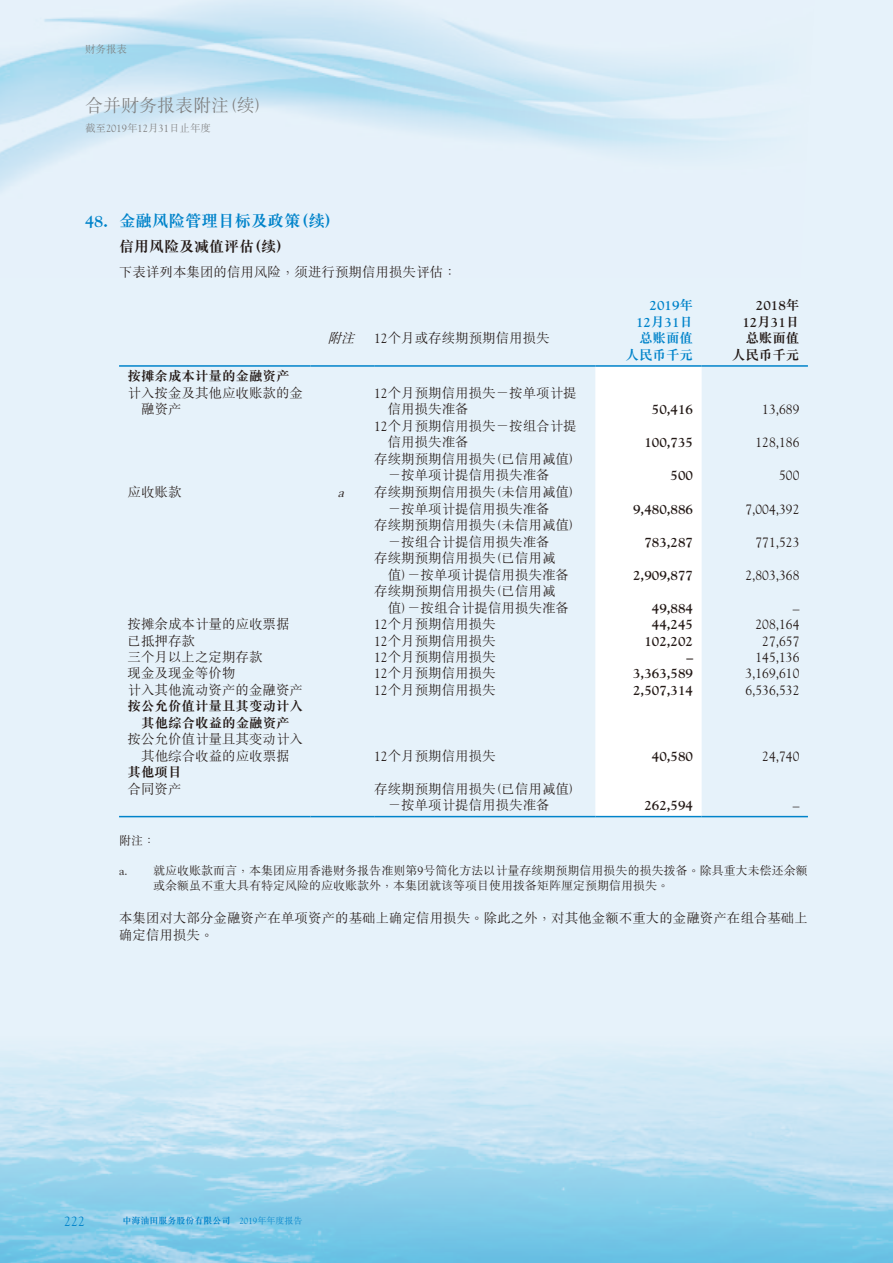
<style>
.page{position:relative;width:893px;height:1263px;background:#fff}
.page>*{position:absolute;margin:0;border:0;box-sizing:border-box;transform-origin:0 0}
.t1{font:300 18px "M Sung HKS";color:#7e7e7e}
.t2{font:700 16.5px "M Sung HKS";color:#0083ca}
.t3{font:700 15px "M Sung HKS";color:#231916}
.t4{font:300 13.5px/16.5px "M Sung HKS";color:#231916}
.t5{font:700 13.5px/16.5px "Goudy Std";color:#231916;text-align:right}
.t6{font:13.5px "Goudy Std";color:#231916}
.t7{font:700 13.5px/16.5px "M Sung HKS";color:#231916;text-align:center}
.t8{font:700 13.5px/16.5px "Goudy Std";color:#0083ca;text-align:right}
.t9{font:700 13.5px "M Sung HKS";color:#0083ca}
.t10{font:13.5px "Goudy Std";color:#0083ca}
.t11{font:italic 13.5px "Goudy Std";color:#231916}
.t12{font:300 12px/15px "M Sung HKS";color:#231916}
.t13{font:300 10.5px "M Sung HKS";color:#7e7e7e}
.t14{font:700 9px "M Sung HKS";color:#0083ca}
.s1{font-family:"Goudy Std";font-weight:400}
.s2{font-family:"Goudy Std"}
.s3{font-family:"M Sung HKS"}
.s4{font-style:italic}
.s5{font-weight:300}
</style>
<div class="page">
<img style="left:0;top:277px;width:893px;height:986px">
<svg style="left:595px;top:367px;width:107px;height:449px"></svg>
<hr style="left:119px;top:365px;width:191px;height:2px;background:#0083ca">
<hr style="left:310px;top:365px;width:64px;height:2px;background:#0083ca">
<hr style="left:374px;top:365px;width:221px;height:2px;background:#0083ca">
<hr style="left:595px;top:365px;width:107px;height:2px;background:#0083ca">
<hr style="left:702px;top:365px;width:106px;height:2px;background:#0083ca">
<hr style="left:119px;top:816px;width:191px;height:1px;background:#0083ca">
<hr style="left:310px;top:816px;width:64px;height:1px;background:#0083ca">
<hr style="left:374px;top:816px;width:221px;height:1px;background:#0083ca">
<hr style="left:595px;top:816px;width:107px;height:1px;background:#0083ca">
<hr style="left:702px;top:816px;width:106px;height:1px;background:#0083ca">
<p class="t13" style="left:85px;top:42px;width:43px">財務報表</p>
<h1 class="t1" style="left:85px;top:93px;width:188px">合並財務報表附註（續）</h1>
<p class="t13" style="left:85px;top:121px;width:127px">截至<span class="s1">2019</span>年<span class="s1">12</span>月<span class="s1">31</span>日止年度</p>
<p class="t2" style="left:85px;top:210px;width:256px"><span class="s2">48.</span> 金融風險管理目標及政策（續）</p>
<p class="t3" style="left:119px;top:236px;width:172px">信用風險及減值評估（續）</p>
<p class="t4" style="left:119px;top:264px;width:339px">下表詳列本集團的信用風險，須進行預期信用損失評估：</p>
<p class="t8" style="left:636px;top:297px;width:59px">2019<span class="s3">年<br></span>12<span class="s3">月</span>31<span class="s3">日</span></p>
<p class="t5" style="left:742px;top:297px;width:59px">2018<span class="s3">年<br></span>12<span class="s3">月</span>31<span class="s3">日</span></p>
<p class="t4" style="left:327px;top:330px;width:224px"><span class="s4">附註</span> <span class="s1">12</span>個月或存續期預期信用損失</p>
<p class="t9" style="left:639px;top:329px;width:55px">總賬面值</p>
<p class="t7" style="left:745px;top:329px;width:56px">總賬面值</p>
<p class="t9" style="left:626px;top:345px;width:69px">人民幣千元</p>
<p class="t7" style="left:732px;top:346px;width:69px">人民幣千元</p>
<p class="t7" style="left:128px;top:368px;width:163px">按攤余成本計量的金融資產</p>
<p class="t4" style="left:141px;top:384px;width:163px;text-indent:-14px">計入按金及其他應收賬款的金融資產</p>
<p class="t4" style="left:388px;top:384px;width:190px;text-indent:-14px"><span class="s1">12</span>個月預期信用損失－按單項計提信用損失準備</p>
<p class="t4" style="left:388px;top:417px;width:190px;text-indent:-14px"><span class="s1">12</span>個月預期信用損失－按組合計提信用損失準備</p>
<p class="t4" style="left:388px;top:450px;width:195px;text-indent:-14px">存續期預期信用損失（已信用減值）－按單項計提信用損失準備</p>
<p class="t4" style="left:128px;top:483px;width:55px">應收賬款</p>
<p class="t11" style="left:338px;top:484px;width:12px">a</p>
<p class="t4" style="left:388px;top:483px;width:195px;text-indent:-14px">存續期預期信用損失（未信用減值）－按單項計提信用損失準備</p>
<p class="t4" style="left:388px;top:516px;width:195px;text-indent:-14px">存續期預期信用損失（未信用減值）－按組合計提信用損失準備</p>
<p class="t4" style="left:388px;top:549px;width:183px;text-indent:-14px">存續期預期信用損失（已信用減值）－按單項計提信用損失準備</p>
<p class="t4" style="left:388px;top:582px;width:183px;text-indent:-14px">存續期預期信用損失（已信用減值）－按組合計提信用損失準備</p>
<p class="t5" style="left:652px;top:401px;width:43px">50,416</p>
<p class="t6" style="left:762px;top:401px;width:39px">13,689</p>
<p class="t5" style="left:644px;top:434px;width:50px">100,735</p>
<p class="t6" style="left:755px;top:434px;width:45px">128,186</p>
<p class="t5" style="left:671px;top:467px;width:24px">500</p>
<p class="t6" style="left:779px;top:467px;width:22px">500</p>
<p class="t5" style="left:633px;top:500px;width:62px">9,480,886</p>
<p class="t6" style="left:745px;top:500px;width:55px">7,004,392</p>
<p class="t5" style="left:644px;top:533px;width:50px">783,287</p>
<p class="t6" style="left:755px;top:533px;width:45px">771,523</p>
<p class="t5" style="left:633px;top:566px;width:62px">2,909,877</p>
<p class="t6" style="left:745px;top:566px;width:55px">2,803,368</p>
<p class="t5" style="left:652px;top:599px;width:43px">49,884</p>
<p class="t6" style="left:793px;top:599px;width:8px">–</p>
<p class="t4" style="left:128px;top:615px;width:163px">按攤余成本計量的應收票據</p>
<p class="t4" style="left:374px;top:615px;width:123px"><span class="s1">12</span>個月預期信用損失</p>
<p class="t5" style="left:652px;top:616px;width:43px">44,245</p>
<p class="t6" style="left:755px;top:616px;width:45px">208,164</p>
<p class="t4" style="left:128px;top:632px;width:69px">已抵押存款</p>
<p class="t4" style="left:374px;top:632px;width:123px"><span class="s1">12</span>個月預期信用損失</p>
<p class="t5" style="left:644px;top:632px;width:50px">102,202</p>
<p class="t6" style="left:762px;top:632px;width:39px">27,657</p>
<p class="t4" style="left:128px;top:648px;width:136px">三個月以上之定期存款</p>
<p class="t4" style="left:374px;top:648px;width:123px"><span class="s1">12</span>個月預期信用損失</p>
<p class="t5" style="left:686px;top:649px;width:8px">–</p>
<p class="t6" style="left:755px;top:649px;width:45px">145,136</p>
<p class="t4" style="left:128px;top:665px;width:109px">現金及現金等價物</p>
<p class="t4" style="left:374px;top:665px;width:123px"><span class="s1">12</span>個月預期信用損失</p>
<p class="t5" style="left:633px;top:665px;width:62px">3,363,589</p>
<p class="t6" style="left:745px;top:665px;width:55px">3,169,610</p>
<p class="t4" style="left:128px;top:681px;width:177px">計入其他流動資產的金融資產</p>
<p class="t4" style="left:374px;top:681px;width:123px"><span class="s1">12</span>個月預期信用損失</p>
<p class="t5" style="left:633px;top:682px;width:62px">2,507,314</p>
<p class="t6" style="left:745px;top:682px;width:55px">6,536,532</p>
<p class="t7" style="left:128px;top:698px;width:177px">按公允價值計量且其變動計入其他綜合收益的金融資產</p>
<p class="t4" style="left:128px;top:731px;width:177px;text-align:center">按公允價值計量且其變動計入其他綜合收益的應收票據</p>
<p class="t4" style="left:374px;top:747px;width:123px"><span class="s1">12</span>個月預期信用損失</p>
<p class="t5" style="left:652px;top:748px;width:43px">40,580</p>
<p class="t6" style="left:762px;top:748px;width:39px">24,740</p>
<p class="t7" style="left:128px;top:764px;width:55px">其他項目</p>
<p class="t4" style="left:128px;top:780px;width:55px">合同資產</p>
<p class="t4" style="left:388px;top:780px;width:195px;text-indent:-14px">存續期預期信用損失（已信用減值）－按單項計提信用損失準備</p>
<p class="t5" style="left:644px;top:797px;width:50px">262,594</p>
<p class="t6" style="left:793px;top:797px;width:8px">–</p>
<p class="t12" style="left:119px;top:833px;width:37px">附註：</p>
<p class="t12" style="left:153px;top:863px;width:656px;text-indent:-34px"><span class="s1">a.</span> 就應收賬款而言，本集團應用香港財務報告準則第<span class="s1">9</span>號簡化方法以計量存續期預期信用損失的損失撥備。除具重大未償還余額或余額雖不重大具有特定风险的應收賬款外，本集團就該等項目使用撥備矩陣釐定預期信用損失。</p>
<p class="t4" style="left:119px;top:910px;width:690px">本集團對大部分金融資產在單項資產的基礎上確定信用損失。除此之外，對其他金額不重大的金融資產在組合基礎上確定信用損失。</p>
<p class="t10" style="left:64px;top:1213px;width:22px">222</p>
<p class="t14" style="left:122px;top:1215px;width:181px">中海油田服務股份有限公司 <span class="s1">2019</span><span class="s5">年年度報告</span></p>
</div>
